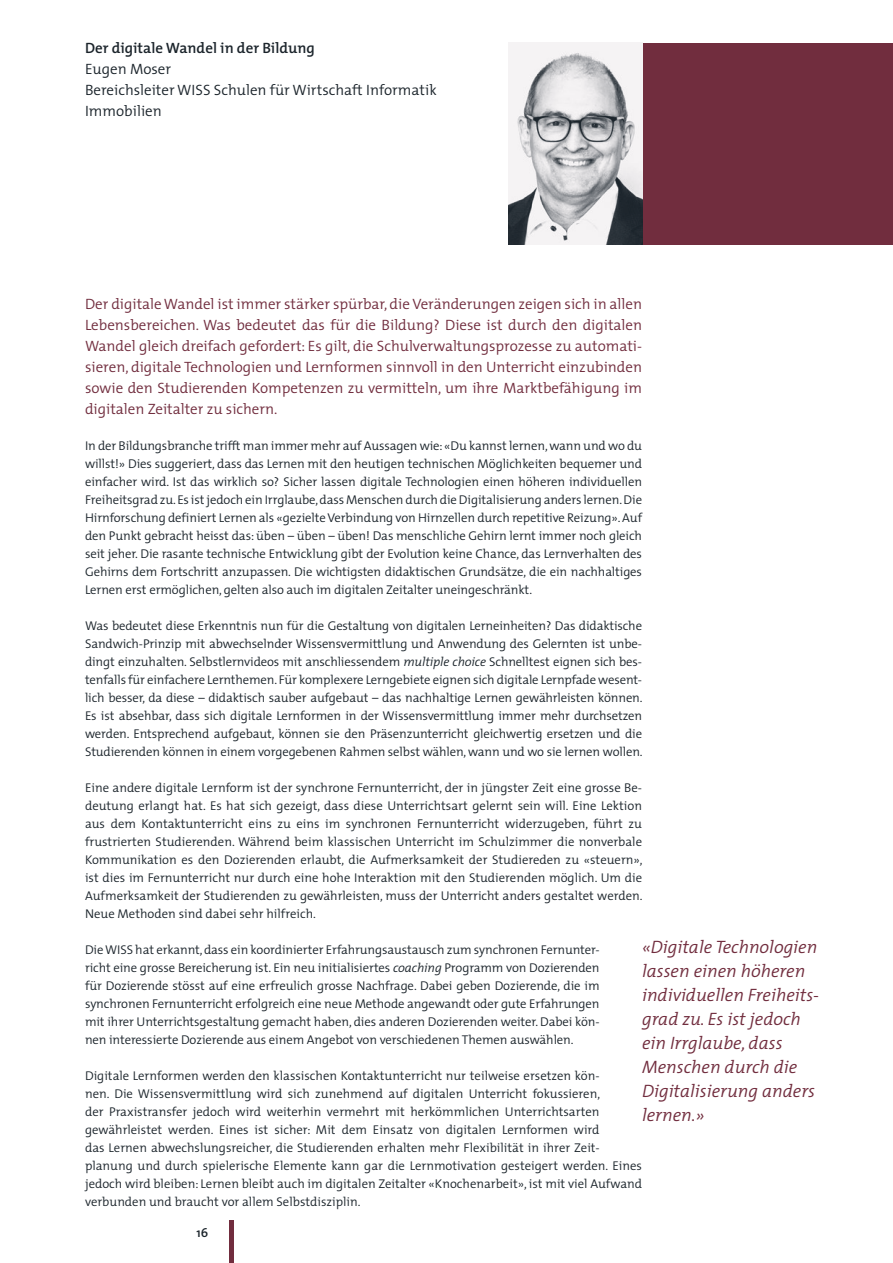
<style>
.page{position:relative;width:893px;height:1263px;background:#fff}
.page>*{position:absolute;margin:0;border:0;box-sizing:border-box;transform-origin:0 0}
.Grundtext_10_Pt{font:italic 300 18px/24px "The Mix";color:#712d3e}
.Grundtext_10_Pt-2{font:300 15px/21px "The Mix";color:#712d3e;text-align:justify}
.Titel__Name_und_Täti{font:300 15px/21px "The Mix";color:#1b242b}
.Titel{font:600 15px "The Mix";color:#1b242b}
.Grundtext_8_5_Pt{font:300 12.75px/18px "The Mix";color:#1b242b;text-align:justify}
.t1{font:600 12.75px "The Mix";color:#1b242b}
.s1{font-style:italic}
</style>
<div class="page">
<hr style="left:230px;top:1220px;width:4px;height:43px;background:#712d3e">
<div style="left:642px;top:43px;width:251px;height:201px;background:#712d3e"></div>
<img style="left:508px;top:43px;width:134px;height:201px">
<p class="Titel" style="left:85px;top:36px;width:231px">Der digitale Wandel in der Bildung</p>
<p class="Titel__Name_und_Täti" style="left:85px;top:58px;width:88px">Eugen Moser</p>
<p class="Titel__Name_und_Täti" style="left:85px;top:79px;width:353px">Bereichsleiter WISS Schulen für Wirtschaft Informatik<br>Immobilien</p>
<p class="Grundtext_10_Pt-2" style="left:85px;top:293px;width:559px">Der digitale Wandel ist immer stärker spürbar, die Veränderungen zeigen sich in allen Lebensbereichen. Was bedeutet das für die Bildung? Diese ist durch den digitalen Wandel gleich dreifach gefordert: Es gilt, die Schulverwaltungsprozesse zu automati&shy;sieren, digitale Technologien und Lernformen sinnvoll in den Unterricht einzubinden sowie den Studierenden Kompetenzen zu vermitteln, um ihre Marktbefähigung im digitalen Zeitalter zu sichern.</p>
<p class="Grundtext_8_5_Pt" style="left:85px;top:436px;width:559px">In der Bildungsbranche trifft man immer mehr auf Aussagen wie: «Du kannst lernen, wann und wo du willst!» Dies suggeriert, dass das Lernen mit den heutigen technischen Möglichkeiten bequemer und einfacher wird. Ist das wirklich so? Sicher lassen digitale Technologien einen höheren individuellen Freiheitsgrad zu. Es ist jedoch ein Irrglaube, dass Menschen durch die Digitalisierung anders lernen. Die Hirnforschung definiert Lernen als «gezielte Verbindung von Hirnzellen durch repetitive Reizung». Auf den Punkt gebracht heisst das: üben – üben – üben! Das menschliche Gehirn lernt immer noch gleich seit jeher. Die rasante technische Entwicklung gibt der Evolution keine Chance, das Lernverhalten des Gehirns dem Fortschritt anzupassen. Die wichtigsten didaktischen Grundsätze, die ein nachhaltiges Lernen erst ermöglichen, gelten also auch im digitalen Zeitalter uneingeschränkt.</p>
<p class="Grundtext_8_5_Pt" style="left:85px;top:616px;width:559px">Was bedeutet diese Erkenntnis nun für die Gestaltung von digitalen Lerneinheiten? Das didaktische Sandwich-Prinzip mit abwechselnder Wissensvermittlung und Anwendung des Gelernten ist unbe&shy;dingt einzuhalten. Selbstlernvideos mit anschliessendem <span class="s1">multiple choice</span> Schnelltest eignen sich bes&shy;tenfalls für einfachere Lernthemen. Für komplexere Lerngebiete eignen sich digitale Lernpfade wesent&shy;lich besser, da diese – didaktisch sauber aufgebaut – das nachhaltige Lernen gewährleisten können.<br>Es ist absehbar, dass sich digitale Lernformen in der Wissensvermittlung immer mehr durchsetzen werden. Entsprechend aufgebaut, können sie den Präsenzunterricht gleichwertig ersetzen und die Studierenden können in einem vorgegebenen Rahmen selbst wählen, wann und wo sie lernen wollen.</p>
<p class="Grundtext_8_5_Pt" style="left:85px;top:778px;width:559px">Eine andere digitale Lernform ist der synchrone Fernunterricht, der in jüngster Zeit eine grosse Be&shy;deutung erlangt hat. Es hat sich gezeigt, dass diese Unterrichtsart gelernt sein will. Eine Lektion aus dem Kontaktunterricht eins zu eins im synchronen Fernunterricht widerzugeben, führt zu frustrierten Studierenden. Während beim klassischen Unterricht im Schulzimmer die nonverbale Kommunikation es den Dozierenden erlaubt, die Aufmerksamkeit der Studiereden zu «steuern», ist dies im Fernunterricht nur durch eine hohe Interaktion mit den Studierenden möglich. Um die Aufmerksamkeit der Studierenden zu gewährleisten, muss der Unterricht anders gestaltet werden.<br>Neue Methoden sind dabei sehr hilfreich.</p>
<p class="Grundtext_8_5_Pt" style="left:85px;top:940px;width:516px">Die WISS hat erkannt, dass ein koordinierter Erfahrungsaustausch zum synchronen Fernunter&shy;richt eine grosse Bereicherung ist. Ein neu initialisiertes <span class="s1">coaching</span> Programm von Dozierenden für Dozierende stösst auf eine erfreulich grosse Nachfrage. Dabei geben Dozierende, die im synchronen Fernunterricht erfolgreich eine neue Methode angewandt oder gute Erfahrungen mit ihrer Unterrichtsgestaltung gemacht haben, dies anderen Dozierenden weiter. Dabei kön&shy;nen interessierte Dozierende aus einem Angebot von verschiedenen Themen auswählen.</p>
<p class="Grundtext_8_5_Pt" style="left:85px;top:1066px;width:559px;text-align:left">Digitale Lernformen werden den klassischen Kontaktunterricht nur teilweise ersetzen kön-<br>nen. Die Wissensvermittlung wird sich zunehmend auf digitalen Unterricht fokussieren,<br>der Praxistransfer jedoch wird weiterhin vermehrt mit herkömmlichen Unterrichtsarten gewährleistet werden. Eines ist sicher: Mit dem Einsatz von digitalen Lernformen wird<br>das Lernen abwechslungsreicher, die Studierenden erhalten mehr Flexibilität in ihrer Zeit&shy;planung und durch spielerische Elemente kann gar die Lernmotivation gesteigert werden. Eines jedoch wird bleiben: Lernen bleibt auch im digitalen Zeitalter «Knochenarbeit», ist mit viel Aufwand verbunden und braucht vor allem Selbstdisziplin.</p>
<p class="Grundtext_10_Pt" style="left:642px;top:935px;width:179px">«Digitale Technologien lassen einen höheren individuellen Freiheits&shy;grad zu. Es ist jedoch ein Irrglaube, dass<br>Menschen durch die<br>Digitalisierung anders lernen.»</p>
<p class="t1" style="left:197px;top:1222px;width:13px">16</p>
</div>
